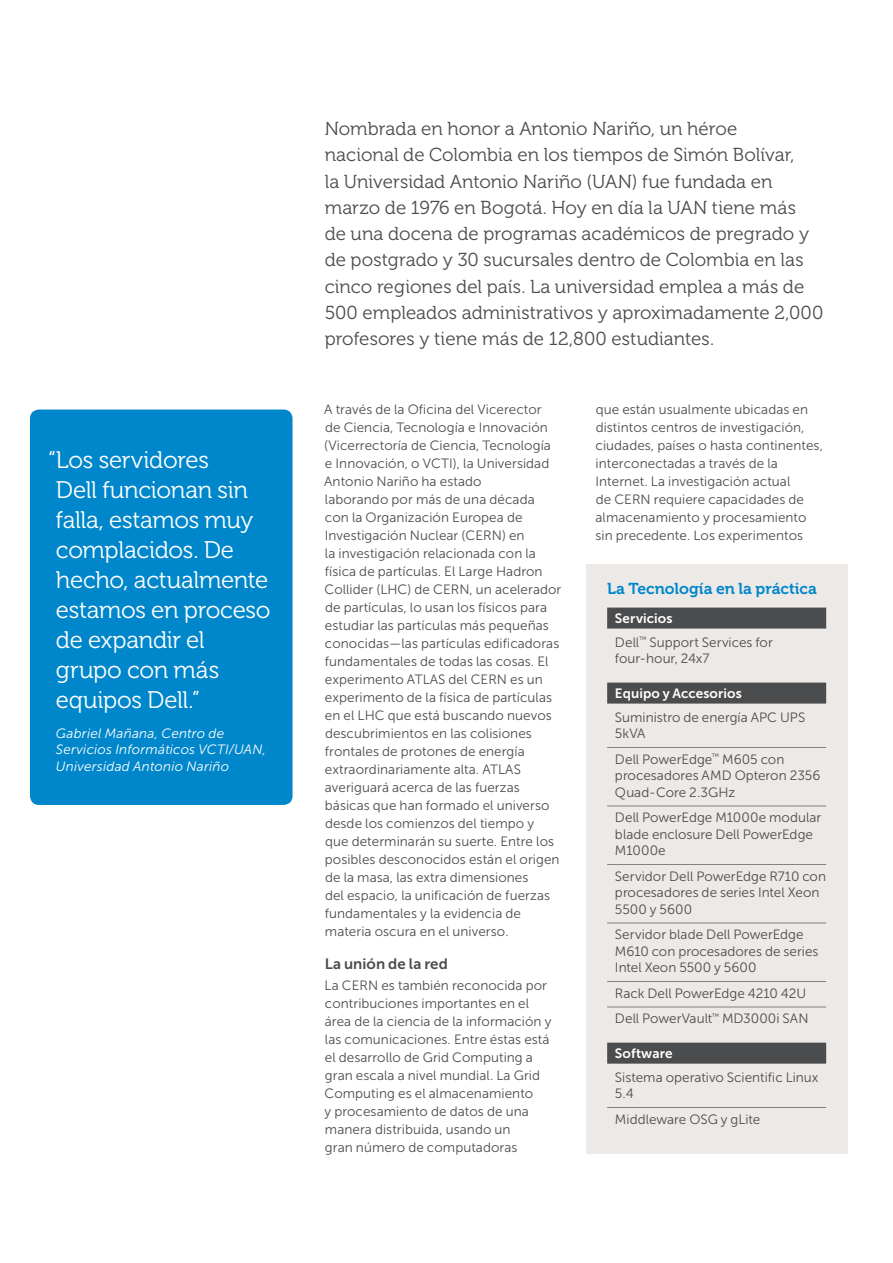
<style>
.page{position:relative;width:893px;height:1263px;background:#fff}
.page>*{position:absolute;margin:0;border:0;box-sizing:border-box;transform-origin:0 0}
.p1-4_pullquote-rebra{font:24px/30px "Museo For Dell 300";letter-spacing:-.015em;color:#fff}
.p2_intro-rebrand{font:18.75px/26.2px "Museo For Dell 300";color:#4b4c4d}
.p2_TaW_boxhead-rebra{font:15.75px "Museo For Dell 700";letter-spacing:.005em;color:#0087cb}
.p2-4_subhead-rebrand{font:15px "Museo Sans For Dell 700";letter-spacing:.005em;color:#4b4c4d}
.p2-4_body-rebrand{font:13.5px/18px "Museo Sans For Dell 300";letter-spacing:.005em;color:#4b4c4d}
.p2_TaW_body-rule-reb{font:13.5px/16.5px "Museo Sans For Dell 300";letter-spacing:.005em;color:#4b4c4d}
.p2_TaW_body-rebrand{font:13.5px/16.5px "Museo Sans For Dell 300";letter-spacing:.005em;color:#4b4c4d}
.p1-4_pullquote-rebra-2{font:italic 13.5px/16.2px "Museo Sans For Dell 300";letter-spacing:.015em;color:#fff}
.p2_TaW_subhead-rebra{font:13.5px "Museo Sans For Dell 700";letter-spacing:.005em;color:#fff}
</style>
<div class="page">
<div style="left:30px;top:410px;width:262px;height:395px;background:#0087cb;border-radius:9px"></div>
<div style="left:586px;top:564px;width:261px;height:590px;background:#ece9e7"></div>
<div style="left:607px;top:608px;width:219px;height:21px;background:#4b4c4d"></div>
<div style="left:607px;top:683px;width:219px;height:21px;background:#4b4c4d"></div>
<hr style="left:607px;top:747px;width:219px;height:1px;background:#808285">
<hr style="left:607px;top:806px;width:219px;height:1px;background:#808285">
<hr style="left:607px;top:864px;width:219px;height:1px;background:#808285">
<hr style="left:607px;top:923px;width:219px;height:1px;background:#808285">
<hr style="left:607px;top:981px;width:219px;height:1px;background:#808285">
<hr style="left:607px;top:1007px;width:219px;height:1px;background:#808285">
<div style="left:607px;top:1043px;width:219px;height:21px;background:#4b4c4d"></div>
<hr style="left:607px;top:1107px;width:219px;height:1px;background:#808285">
<p class="p1-4_pullquote-rebra" style="left:56px;top:445px;width:216px;text-indent:-8px">“Los servidores<br>Dell funcionan sin falla, estamos muy complacidos. De hecho, actualmente estamos en proceso de expandir el grupo con más equipos Dell.”</p>
<p class="p1-4_pullquote-rebra-2" style="left:56px;top:725px;width:212px">Gabriel Mañana, Centro de<br>Servicios Informáticos VCTI/UAN,<br>Universidad Antonio Nariño</p>
<p class="p2_intro-rebrand" style="left:325px;top:116px;width:500px">Nombrada en honor a Antonio Nariño, un héroe<br>nacional de Colombia en los tiempos de Simón Bolívar,<br>la Universidad Antonio Nariño (UAN) fue fundada en marzo de 1976 en Bogotá. Hoy en día la UAN tiene más<br>de una docena de programas académicos de pregrado y de postgrado y 30 sucursales dentro de Colombia en las cinco regiones del país. La universidad emplea a más de 500 empleados administrativos y aproximadamente 2,000 profesores y tiene más de 12,800 estudiantes.</p>
<p class="p2-4_body-rebrand" style="left:324px;top:400px;width:239px">A través de la Oficina del Vicerector<br>de Ciencia, Tecnología e Innovación (Vicerrectoría de Ciencia, Tecnología e Innovación, o VCTI), la Universidad Antonio Nariño ha estado<br>laborando por más de una década<br>con la Organización Europea de Investigación Nuclear (CERN) en<br>la investigación relacionada con la física de partículas. El Large Hadron Collider (LHC) de CERN, un acelerador de partículas, lo usan los físicos para estudiar las partículas más pequeñas conocidas—las partículas edificadoras fundamentales de todas las cosas. El experimento ATLAS del CERN es un experimento de la física de partículas en el LHC que está buscando nuevos descubrimientos en las colisiones frontales de protones de energía extraordinariamente alta. ATLAS averiguará acerca de las fuerzas básicas que han formado el universo desde los comienzos del tiempo y<br>que determinarán su suerte. Entre los posibles desconocidos están el origen de la masa, las extra dimensiones<br>del espacio, la unificación de fuerzas fundamentales y la evidencia de materia oscura en el universo.</p>
<p class="p2-4_subhead-rebrand" style="left:325px;top:955px;width:125px">La unión de la red</p>
<p class="p2-4_body-rebrand" style="left:324px;top:976px;width:229px">La CERN es también reconocida por contribuciones importantes en el área de la ciencia de la información y las comunicaciones. Entre éstas está el desarrollo de Grid Computing a gran escala a nivel mundial. La Grid Computing es el almacenamiento<br>y procesamiento de datos de una manera distribuida, usando un<br>gran número de computadoras</p>
<p class="p2-4_body-rebrand" style="left:595px;top:400px;width:229px">que están usualmente ubicadas en distintos centros de investigación, ciudades, países o hasta continentes, interconectadas a través de la Internet. La investigación actual<br>de CERN requiere capacidades de almacenamiento y procesamiento sin precedente. Los experimentos</p>
<p class="p2_TaW_boxhead-rebra" style="left:607px;top:580px;width:211px">La Tecnología en la práctica</p>
<p class="p2_TaW_subhead-rebra" style="left:615px;top:610px;width:59px">Servicios</p>
<p class="p2_TaW_body-rebrand" style="left:615px;top:634px;width:159px">Dell<sup>™</sup> Support Services for four-hour, 24x7</p>
<p class="p2_TaW_subhead-rebra" style="left:615px;top:685px;width:128px">Equipo y Accesorios</p>
<p class="p2_TaW_body-rebrand" style="left:615px;top:709px;width:192px">Suministro de energía APC UPS<br>5kVA</p>
<p class="p2_TaW_body-rule-reb" style="left:615px;top:751px;width:207px">Dell PowerEdge<sup>™</sup> M605 con procesadores AMD Opteron 2356<br>Quad-Core 2.3GHz</p>
<p class="p2_TaW_body-rule-reb" style="left:615px;top:809px;width:208px">Dell PowerEdge M1000e modular blade enclosure Dell PowerEdge<br>M1000e</p>
<p class="p2_TaW_body-rule-reb" style="left:615px;top:868px;width:213px">Servidor Dell PowerEdge R710 con procesadores de series Intel Xeon<br>5500 y 5600</p>
<p class="p2_TaW_body-rule-reb" style="left:615px;top:926px;width:205px">Servidor blade Dell PowerEdge<br>M610 con procesadores de series<br>Intel Xeon 5500 y 5600</p>
<p class="p2_TaW_body-rule-reb" style="left:615px;top:985px;width:193px">Rack Dell PowerEdge 4210 42U</p>
<p class="p2_TaW_body-rule-reb" style="left:615px;top:1010px;width:195px">Dell PowerVault<sup>™</sup> MD3000i SAN</p>
<p class="p2_TaW_subhead-rebra" style="left:615px;top:1045px;width:59px">Software</p>
<p class="p2_TaW_body-rebrand" style="left:615px;top:1069px;width:205px">Sistema operativo Scientific Linux<br>5.4</p>
<p class="p2_TaW_body-rule-reb" style="left:615px;top:1111px;width:147px">Middleware OSG y gLite</p>
</div>
